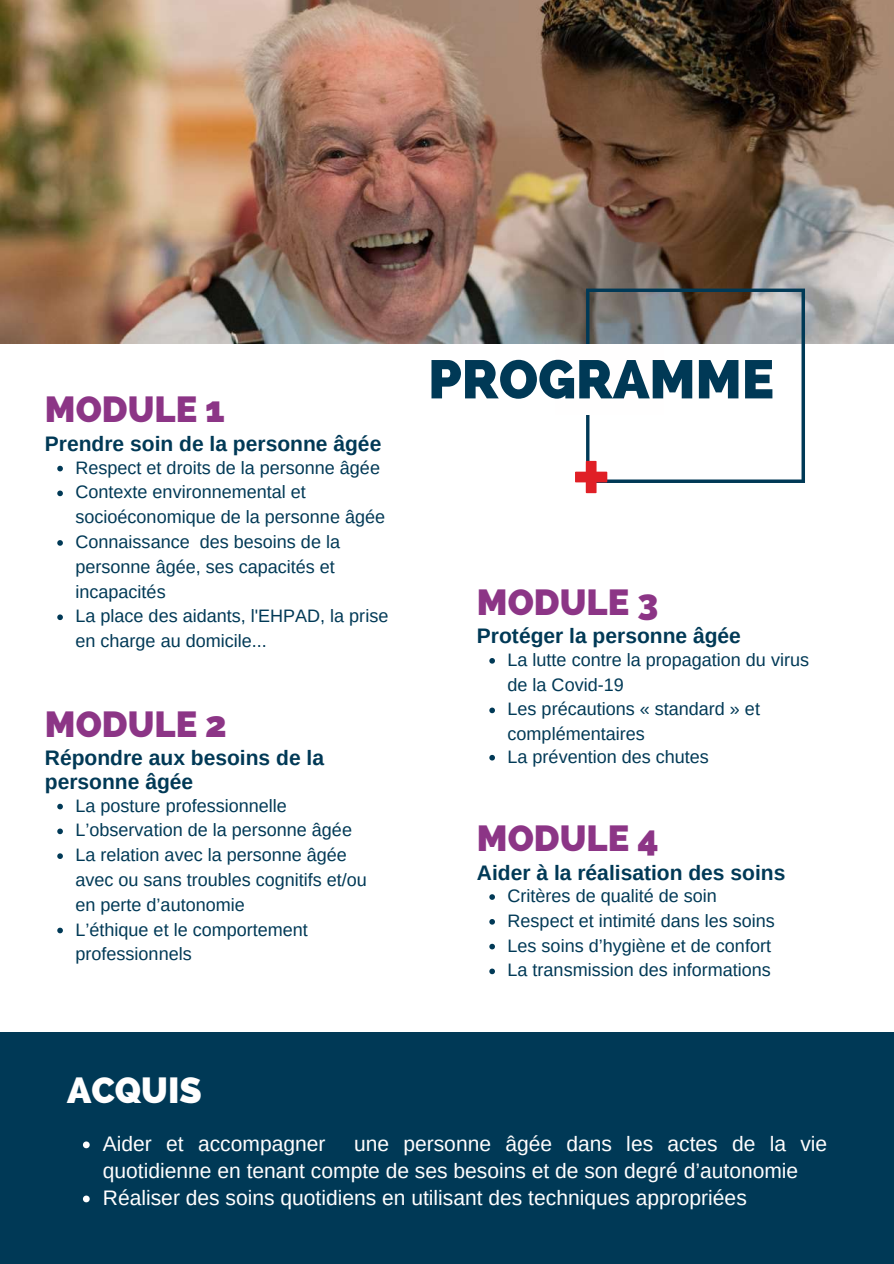
<style>
.page{position:relative;width:894px;height:1264px;background:#fff}
.page>*{position:absolute;margin:0;border:0;box-sizing:border-box;transform-origin:0 0}
.t1{font:800 54px "Raleway";color:#003956}
.t2{font:800 36px "Raleway";color:#8c3586}
.t3{font:800 36px "Raleway";color:#fffefe}
.t4{font:21px/27px "Arimo";color:#fffefe}
.t5{font:700 21px/23.7px "Arimo";color:#003956}
.t6{font:21px "Arimo";color:#fff}
.t7{font:18px/24.8px "Arimo";color:#003956}
</style>
<div class="page">
<img style="left:0;top:0;width:893px;height:343px">
<svg style="left:569px;top:288px;width:235px;height:206px"></svg>
<div style="left:555px;top:344px;width:62px;height:70px;background:#fffefe"></div>
<div style="left:0;top:1032px;width:893px;height:231px;background:#003956"></div>
<svg style="left:57px;top:466px;width:6px;height:5px"></svg>
<svg style="left:57px;top:490px;width:6px;height:6px"></svg>
<svg style="left:57px;top:540px;width:6px;height:5px"></svg>
<svg style="left:57px;top:614px;width:6px;height:6px"></svg>
<svg style="left:57px;top:803px;width:6px;height:6px"></svg>
<svg style="left:57px;top:828px;width:6px;height:6px"></svg>
<svg style="left:57px;top:853px;width:6px;height:6px"></svg>
<svg style="left:57px;top:927px;width:6px;height:6px"></svg>
<svg style="left:489px;top:658px;width:6px;height:5px"></svg>
<svg style="left:489px;top:707px;width:6px;height:6px"></svg>
<svg style="left:489px;top:755px;width:6px;height:5px"></svg>
<svg style="left:489px;top:894px;width:6px;height:5px"></svg>
<svg style="left:489px;top:919px;width:6px;height:5px"></svg>
<svg style="left:489px;top:943px;width:6px;height:6px"></svg>
<svg style="left:489px;top:968px;width:6px;height:6px"></svg>
<svg style="left:83px;top:1141px;width:7px;height:7px"></svg>
<svg style="left:83px;top:1195px;width:7px;height:7px"></svg>
<h2 class="t2" style="left:45px;top:388px;width:182px">MODULE 1</h2>
<p class="t5" style="left:45px;top:432px;width:338px">Prendre soin de la personne âgée</p>
<p class="t7" style="left:75px;top:455px;width:314px">Respect et droits de la personne âgée<br>Contexte environnemental et socioéconomique de la personne âgée<br>Connaissance des besoins de la personne âgée, ses capacités et incapacités<br>La place des aidants, l'EHPAD, la prise en charge au domicile...</p>
<h2 class="t2" style="left:45px;top:703px;width:183px">MODULE 2</h2>
<p class="t5" style="left:45px;top:746px;width:280px">Répondre aux besoins de la personne âgée</p>
<p class="t7" style="left:75px;top:793px;width:293px">La posture professionnelle<br>L’observation de la personne âgée<br>La relation avec la personne âgée avec ou sans troubles cognitifs et/ou en perte d’autonomie<br>L’éthique et le comportement professionnels</p>
<h1 class="t1" style="left:428px;top:347px;width:347px">PROGRAMME</h1>
<h2 class="t2" style="left:477px;top:581px;width:183px">MODULE 3</h2>
<p class="t5" style="left:477px;top:624px;width:265px">Protéger la personne âgée</p>
<p class="t7" style="left:507px;top:647px;width:303px">La lutte contre la propagation du virus de la Covid-19<br>Les précautions « standard » et complémentaires</p>
<p class="t7" style="left:507px;top:744px;width:203px">La prévention des chutes</p>
<h2 class="t2" style="left:477px;top:817px;width:183px">MODULE 4</h2>
<p class="t5" style="left:477px;top:860px;width:310px">Aider à la réalisation des soins</p>
<p class="t7" style="left:507px;top:883px;width:269px">Critères de qualité de soin<br>Respect et intimité dans les soins<br>Les soins d’hygiène et de confort<br>La transmission des informations</p>
<h2 class="t3" style="left:67px;top:1068px;width:136px">ACQUIS</h2>
<p class="t4" style="left:103px;top:1129px;width:224px">Aider et accompagner</p>
<p class="t4" style="left:103px;top:1129px;width:725px;text-indent:251px">une personne âgée dans les actes de la vie quotidienne en tenant compte de ses besoins et de son degré d’autonomie</p>
<p class="t6" style="left:103px;top:1185px;width:645px">Réaliser des soins quotidiens en utilisant des techniques appropriées</p>
</div>
